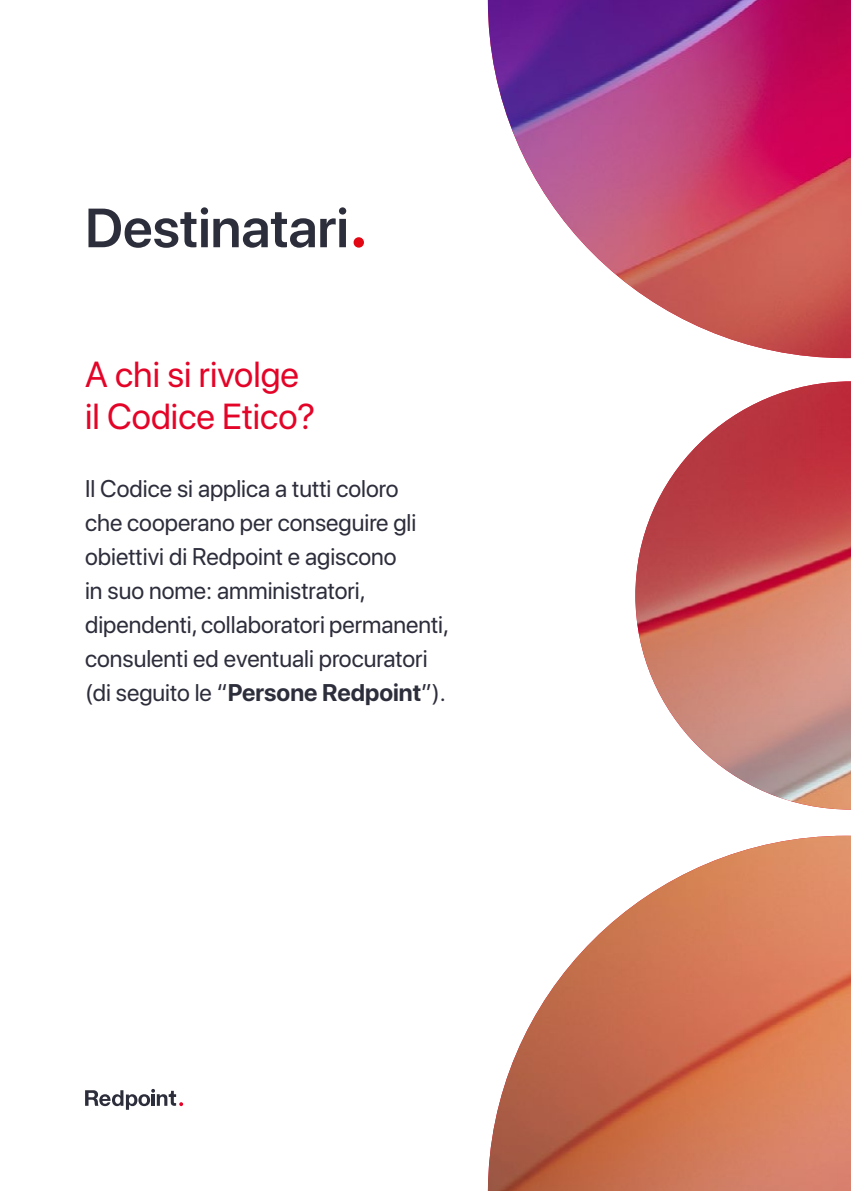
<style>
.page{position:relative;width:851px;height:1191px;background:#fff}
.page>*{position:absolute;margin:0;border:0;box-sizing:border-box;transform-origin:0 0}
.t1{font:600 54.8px "SF Pro Display";color:#2d2e3b}
.t2{font:36px/42px "SF Pro Display";color:#e40428}
.t3{font:24px/34px "SF Pro Display";color:#2d2e3b}
.s1{font-size:74px;color:#e30613}
.s2{font-weight:700}
</style>
<div class="page">
<img style="left:488px;top:835px;width:362px;height:356px">
<svg style="left:85px;top:1089px;width:98px;height:20px"></svg>
<img style="left:488px;top:0;width:362px;height:358px">
<img style="left:635px;top:381px;width:215px;height:428px">
<h1 class="t1" style="left:85px;top:196px;width:285px">Destinatari<span class="s1">.</span></h1>
<h2 class="t2" style="left:85px;top:353px;width:231px">A chi si rivolge il Codice Etico?</h2>
<p class="t3" style="left:85px;top:471px;width:365px">Il Codice si applica a tutti coloro<br>che cooperano per conseguire gli obiettivi di Redpoint e agiscono<br>in suo nome: amministratori, dipendenti, collaboratori permanenti, consulenti ed eventuali procuratori (di seguito le “<span class="s2">Persone Redpoint</span>”).</p>
</div>
